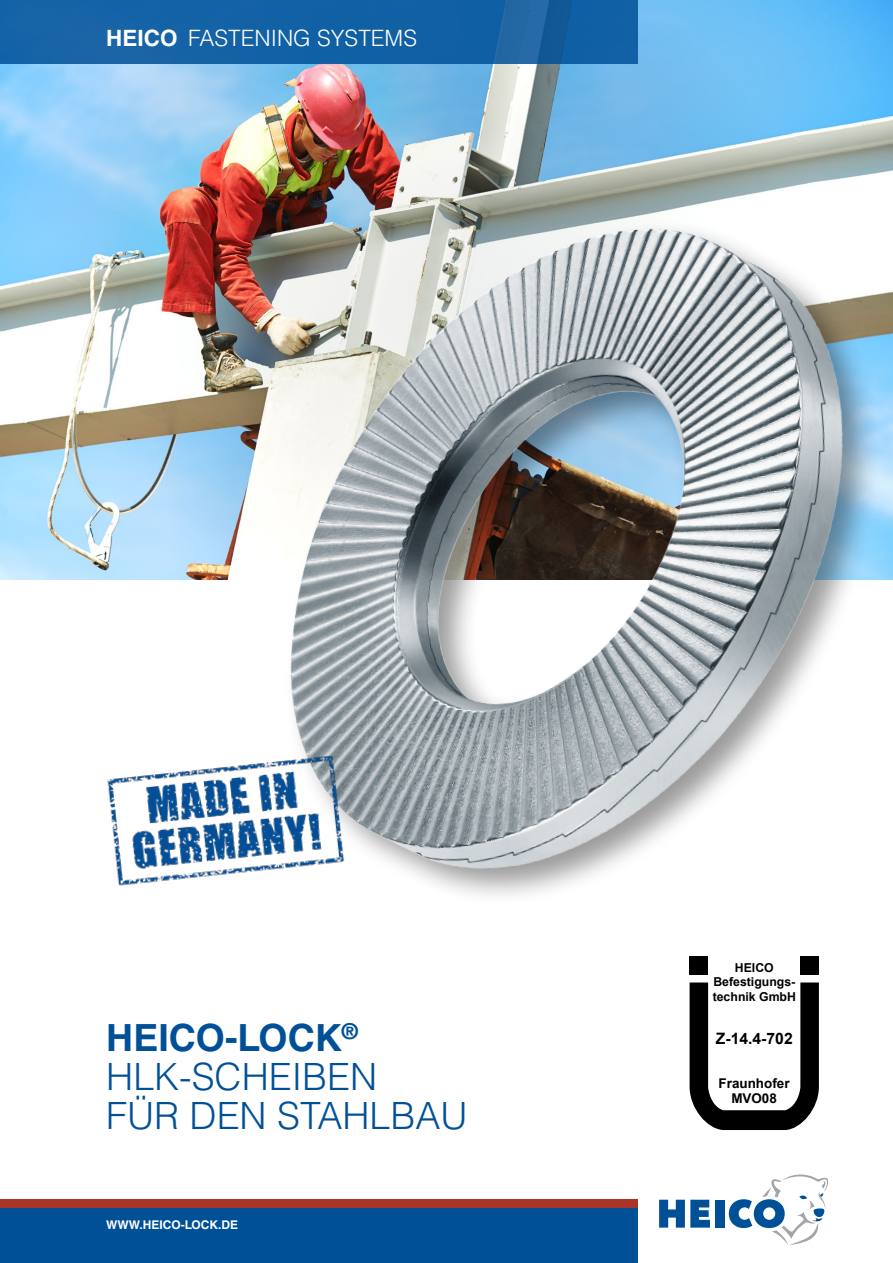
<style>
.page{position:relative;width:893px;height:1263px;background:#fff}
.page>*{position:absolute;margin:0;border:0;box-sizing:border-box;transform-origin:0 0}
.t1{font:300 37.5px/39px "Helvetica LT Std";color:#005098}
.t2{font:300 22.5px "Helvetica LT Std";color:#fff}
.t3{font:700 15.75px "Arial";color:#000}
.t4{font:700 13.5px/14.5px "Arial";color:#000;text-align:center}
.t5{font:700 12.3px/14.7px "Arial";color:#000;text-align:center}
.t6{font:700 12px "Helvetica LT Std";color:#fff}
.s1{font-weight:700}
</style>
<div class="page">
<img style="left:0;top:0;width:893px;height:580px">
<div style="left:0;top:1199px;width:638px;height:64px;background:#005098"></div>
<svg style="left:1px;top:0;width:637px;height:64px;fill:#1261a5"></svg>
<div style="left:715px;top:1200px;width:10px;height:27px;background:#005098"></div>
<svg style="left:659px;top:1200px;width:51px;height:27px"></svg>
<svg style="left:729px;top:1174px;width:99px;height:71px"></svg>
<div style="left:0;top:1199px;width:638px;height:9px;background:#aa3428"></div>
<img style="left:0;top:0;width:1px;height:276px">
<img style="left:182px;top:183px;width:711px;height:713px">
<div style="left:800px;top:957px;width:19px;height:18px;background:#000"></div>
<div style="left:690px;top:957px;width:18px;height:18px;background:#000"></div>
<svg style="left:690px;top:982px;width:129px;height:148px"></svg>
<img style="left:107px;top:749px;width:248px;height:147px">
<p class="t2" style="left:106px;top:24px;width:312px"><span class="s1">HEICO</span> FASTENING SYSTEMS</p>
<p class="t1" style="left:106px;top:1018px;width:363px"><span class="s1">HEICO-LOCK</span><sup>®<br></sup>HLK-SCHEIBEN<br>FÜR DEN STAHLBAU</p>
<p class="t6" style="left:106px;top:1217px;width:133px">WWW.HEICO-LOCK.DE</p>
<p class="t5" style="left:713px;top:960px;width:85px">HEICO<br>Befestigungs&shy;technik GmbH</p>
<p class="t3" style="left:716px;top:1028px;width:78px">Z-14.4-702</p>
<p class="t4" style="left:719px;top:1076px;width:72px">Fraunhofer<br>MVO08</p>
</div>
